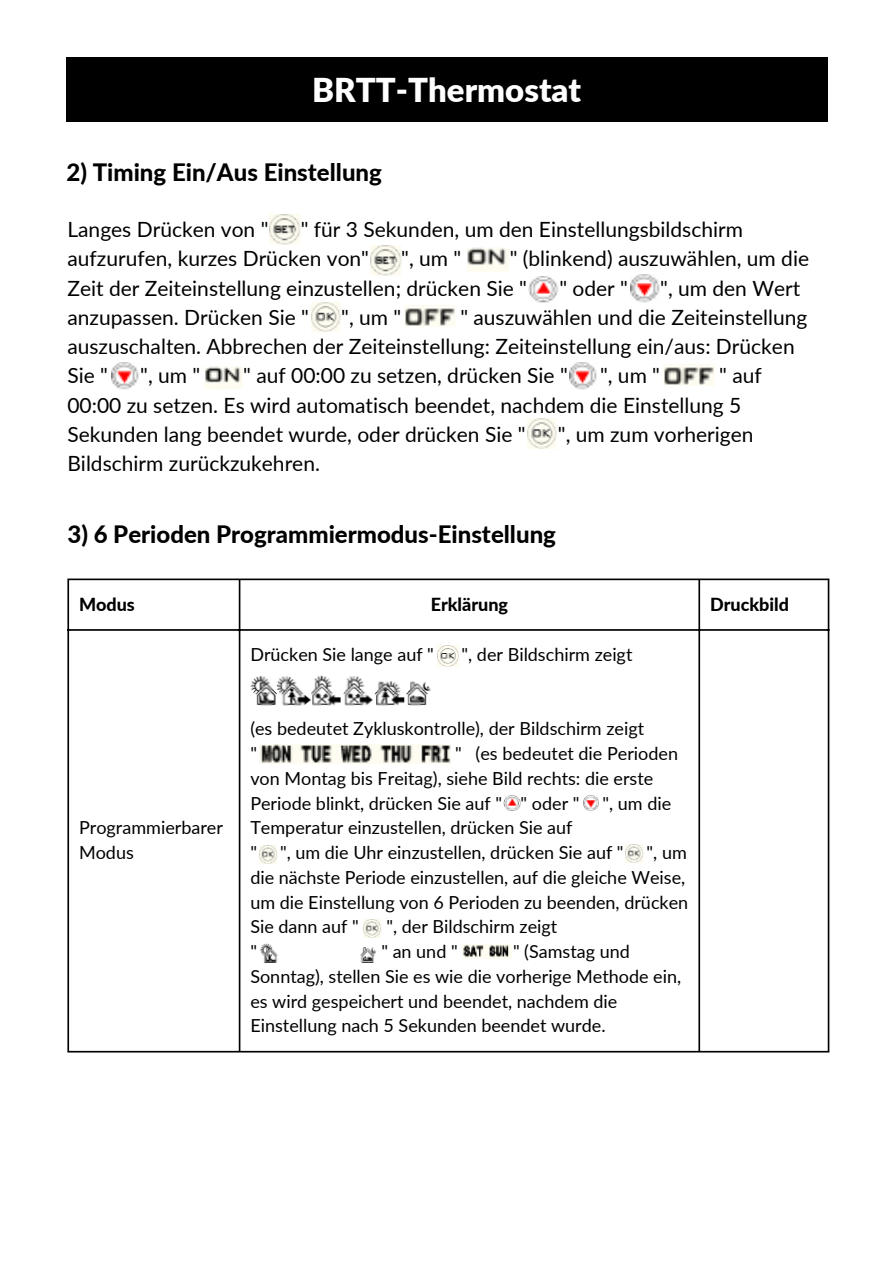
<style>
.page{position:relative;width:893px;height:1264px;background:#fff}
.page>*{position:absolute;margin:0;border:0;box-sizing:border-box;transform-origin:0 0}
.t1{font:900 32.85px "Lato";color:#fff}
.t2{font:800 24px "Lato";color:#000}
.t3{font:21px/29.2px "Lato";color:#000}
.t4{font:18px/24.8px "Lato";color:#000}
.t5{font:800 18px "Lato";color:#000}
</style>
<div class="page">
<div style="left:66px;top:57px;width:761px;height:64px;background:#000"></div>
<hr style="left:67px;top:580px;width:2px;height:470px;background:#000">
<hr style="left:239px;top:580px;width:1px;height:470px;background:#000">
<hr style="left:698px;top:580px;width:2px;height:470px;background:#000">
<hr style="left:827px;top:580px;width:2px;height:470px;background:#000">
<hr style="left:67px;top:578px;width:762px;height:2px;background:#000">
<hr style="left:67px;top:629px;width:762px;height:1px;background:#000">
<hr style="left:67px;top:1050px;width:762px;height:2px;background:#000">
<img style="left:250px;top:675px;width:181px;height:31px">
<img style="left:437px;top:645px;width:22px;height:21px">
<img style="left:260px;top:744px;width:191px;height:19px">
<img style="left:503px;top:795px;width:18px;height:16px">
<img style="left:584px;top:795px;width:15px;height:16px">
<img style="left:259px;top:845px;width:18px;height:18px">
<img style="left:625px;top:844px;width:18px;height:18px">
<img style="left:364px;top:919px;width:17px;height:18px">
<img style="left:260px;top:943px;width:116px;height:20px">
<img style="left:462px;top:945px;width:49px;height:13px">
<img style="left:467px;top:247px;width:42px;height:25px">
<img style="left:404px;top:306px;width:52px;height:21px">
<img style="left:269px;top:214px;width:32px;height:31px">
<img style="left:370px;top:245px;width:32px;height:31px">
<img style="left:312px;top:302px;width:29px;height:29px">
<img style="left:528px;top:276px;width:31px;height:27px">
<img style="left:631px;top:274px;width:29px;height:29px">
<img style="left:111px;top:363px;width:28px;height:27px">
<img style="left:569px;top:362px;width:28px;height:28px">
<img style="left:528px;top:419px;width:29px;height:29px">
<img style="left:204px;top:366px;width:39px;height:23px">
<img style="left:663px;top:365px;width:52px;height:21px">
<p class="t1" style="left:312px;top:70px;width:270px">BRTT-Thermostat</p>
<p class="t2" style="left:66px;top:157px;width:317px">2) Timing Ein/Aus Einstellung</p>
<p class="t3" style="left:67px;top:214px;width:677px;text-indent:233px">" für 3 Sekunden, um den Einstellungsbildschirm aufzurufen, kurzes Drücken von"</p>
<p class="t3" style="left:67px;top:214px;width:202px">Langes Drücken von "</p>
<p class="t3" style="left:67px;top:244px;width:743px;text-indent:442px">" (blinkend) auszuwählen, um die<br>Zeit der Zeiteinstellung einzustellen; drücken Sie "</p>
<p class="t3" style="left:401px;top:244px;width:61px">", um "</p>
<p class="t3" style="left:559px;top:273px;width:70px">" oder "</p>
<p class="t3" style="left:660px;top:273px;width:142px">", um den Wert</p>
<p class="t3" style="left:67px;top:302px;width:243px">anzupassen. Drücken Sie "</p>
<p class="t3" style="left:341px;top:302px;width:61px">", um "</p>
<p class="t3" style="left:67px;top:302px;width:741px;text-indent:393px">" auszuwählen und die Zeiteinstellung auszuschalten. Abbrechen der Zeiteinstellung: Zeiteinstellung ein/aus: Drücken<br>Sie "</p>
<p class="t3" style="left:140px;top:360px;width:61px">", um "</p>
<p class="t3" style="left:243px;top:360px;width:326px">" auf 00:00 zu setzen, drücken Sie "</p>
<p class="t3" style="left:600px;top:360px;width:61px">", um "</p>
<p class="t3" style="left:67px;top:360px;width:695px;text-indent:651px">" auf<br>00:00 zu setzen. Es wird automatisch beendet, nachdem die Einstellung 5<br>Sekunden lang beendet wurde, oder drücken Sie "</p>
<p class="t3" style="left:558px;top:419px;width:197px">", um zum vorherigen</p>
<p class="t3" style="left:67px;top:448px;width:254px">Bildschirm zurückzukehren.</p>
<p class="t2" style="left:67px;top:519px;width:490px">3) 6 Perioden Programmiermodus-Einstellung</p>
<p class="t5" style="left:79px;top:592px;width:57px">Modus</p>
<p class="t5" style="left:430px;top:592px;width:79px">Erklärung</p>
<p class="t5" style="left:710px;top:592px;width:80px">Druckbild</p>
<p class="t4" style="left:250px;top:642px;width:185px">Drücken Sie lange auf "</p>
<p class="t4" style="left:461px;top:642px;width:172px">", der Bildschirm zeigt</p>
<p class="t4" style="left:79px;top:815px;width:145px">Programmierbarer<br>Modus</p>
<p class="t4" style="left:250px;top:716px;width:395px">(es bedeutet Zykluskontrolle), der Bildschirm zeigt</p>
<p class="t4" style="left:250px;top:740px;width:8px">"</p>
<p class="t4" style="left:250px;top:740px;width:429px;text-indent:205px">" (es bedeutet die Perioden von Montag bis Freitag), siehe Bild rechts: die erste<br>Periode blinkt, drücken Sie auf " " oder "</p>
<p class="t4" style="left:602px;top:790px;width:70px">", um die</p>
<p class="t4" style="left:250px;top:815px;width:323px">Temperatur einzustellen, drücken Sie auf</p>
<p class="t4" style="left:250px;top:839px;width:8px">"</p>
<p class="t4" style="left:280px;top:839px;width:345px">", um die Uhr einzustellen, drücken Sie auf "</p>
<p class="t4" style="left:250px;top:839px;width:439px;text-indent:396px">", um die nächste Periode einzustellen, auf die gleiche Weise, um die Einstellung von 6 Perioden zu beenden, drücken<br>Sie dann auf "</p>
<p class="t4" style="left:386px;top:914px;width:172px">", der Bildschirm zeigt</p>
<p class="t4" style="left:250px;top:938px;width:432px;text-indent:263px">" (Samstag und Sonntag), stellen Sie es wie die vorherige Methode ein, es wird gespeichert und beendet, nachdem die Einstellung nach 5 Sekunden beendet wurde.</p>
<p class="t4" style="left:250px;top:938px;width:8px">"</p>
<p class="t4" style="left:381px;top:938px;width:78px">" an und "</p>
</div>
